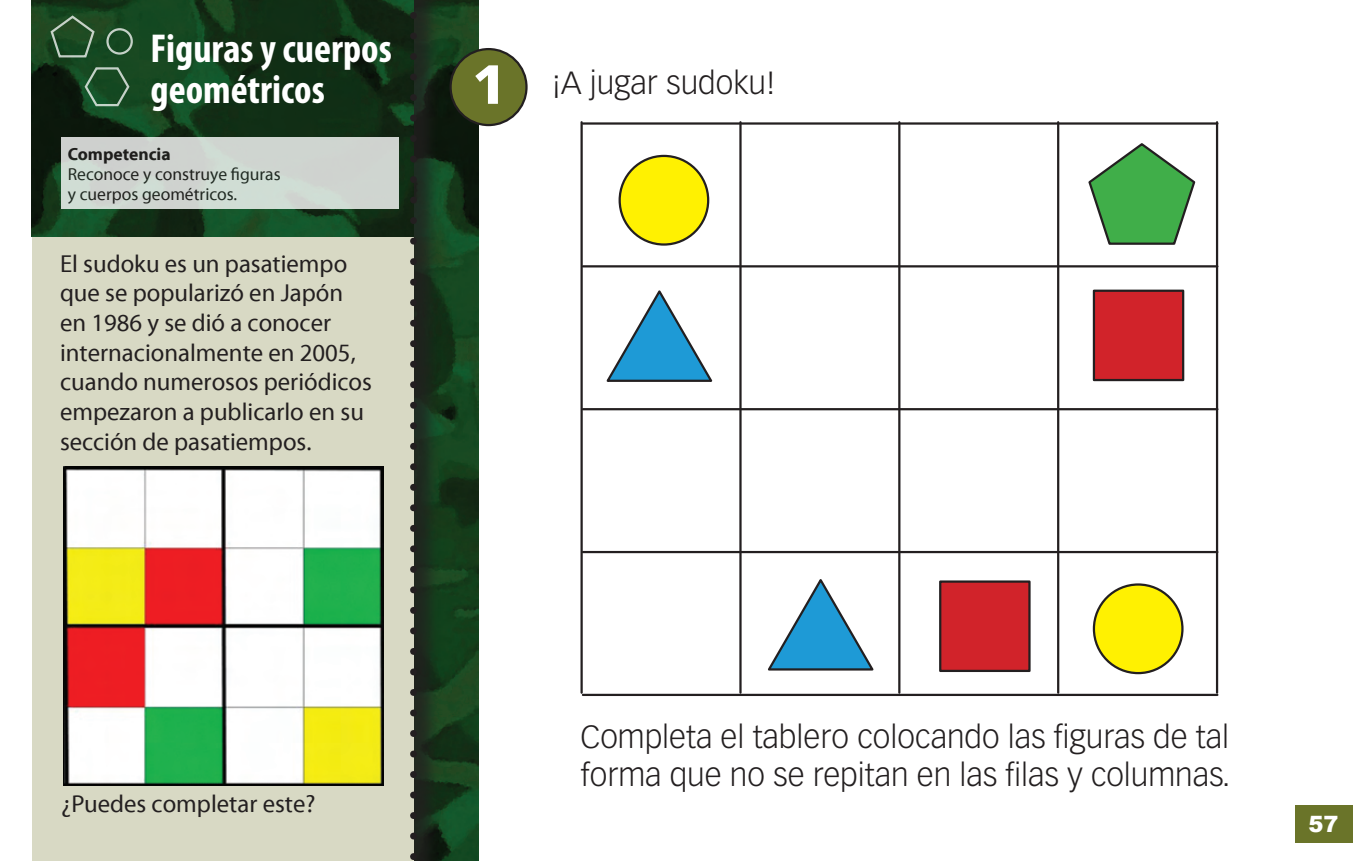
<style>
.page{position:relative;width:1371px;height:861px;background:#fff}
.page>*{position:absolute;margin:0;border:0;box-sizing:border-box;transform-origin:0 0}
.t1{font:900 54px "Vectora LH";color:#fff}
.t2{font:700 condensed 40.5px/40.5px "Myriad Pro";color:#fff}
.Pregunta{font:300 31.5px/37.8px "Vectora LH";color:#231f20}
.Texto_11{font:24.75px/29.7px "Myriad Pro";color:#231f20}
.t3{font:900 22.5px "Arial";color:#fff}
.t4{font:17.55px/20.2px "Myriad Pro";color:#231f20}
.t5{font:700 17.55px "Myriad Pro";color:#231f20}
</style>
<div class="page">
<img style="left:442px;top:0;width:36px;height:860px">
<div style="left:35px;top:0;width:407px;height:860px;background:#231f20;opacity:.75"></div>
<div style="left:32px;top:0;width:382px;height:860px;background:#d8d9c4"></div>
<img style="left:32px;top:0;width:378px;height:237px">
<svg style="left:410px;top:0;width:7px;height:861px"></svg>
<div style="left:1295px;top:804px;width:57px;height:38px;background:#6a7429"></div>
<svg style="left:49px;top:14px;width:47px;height:45px;background:#315a37"></svg>
<svg style="left:83px;top:65px;width:48px;height:42px;background:#2e5e3a"></svg>
<div style="left:106px;top:28px;width:27px;height:27px;border:2px solid #fff;border-radius:50%"></div>
<div style="left:61px;top:137px;width:338px;height:72px;background:#cfd5d0"></div>
<div style="left:451px;top:49px;width:75px;height:76px;background:#6a7429;border-radius:50%"></div>
<div style="left:449px;top:48px;width:79px;height:78px;border:2px solid #231f20;border-radius:50%"></div>
<hr style="left:580px;top:122px;width:3px;height:570px;background:#231f20">
<hr style="left:583px;top:122px;width:634px;height:3px;background:#231f20">
<hr style="left:739px;top:122px;width:3px;height:570px;background:#231f20">
<hr style="left:583px;top:265px;width:634px;height:2px;background:#231f20">
<hr style="left:898px;top:122px;width:2px;height:570px;background:#231f20">
<hr style="left:583px;top:408px;width:634px;height:2px;background:#231f20">
<hr style="left:1057px;top:122px;width:2px;height:570px;background:#231f20">
<hr style="left:583px;top:550px;width:634px;height:3px;background:#231f20">
<hr style="left:1216px;top:122px;width:2px;height:570px;background:#231f20">
<hr style="left:583px;top:693px;width:634px;height:2px;background:#231f20">
<div style="left:620px;top:156px;width:88px;height:88px;background:#fff101;border-radius:50%"></div>
<div style="left:619px;top:155px;width:90px;height:90px;border:2px solid #231f20;border-radius:50%"></div>
<div style="left:1094px;top:584px;width:88px;height:88px;background:#fff101;border-radius:50%"></div>
<div style="left:1093px;top:583px;width:91px;height:91px;border:2px solid #231f20;border-radius:50%"></div>
<svg style="left:606px;top:290px;width:107px;height:92px"></svg>
<svg style="left:768px;top:579px;width:106px;height:92px"></svg>
<div style="left:1094px;top:290px;width:89px;height:90px;background:#d1232a"></div>
<div style="left:1093px;top:289px;width:91px;height:92px;border:2px solid #231f20"></div>
<div style="left:940px;top:581px;width:89px;height:89px;background:#d1232a"></div>
<div style="left:939px;top:580px;width:92px;height:91px;border:2px solid #231f20"></div>
<svg style="left:1088px;top:143px;width:108px;height:102px"></svg>
<img style="left:64px;top:466px;width:319px;height:319px">
<p class="t2" style="left:151px;top:29px;width:243px">Figuras y cuerpos geométricos</p>
<p class="t5" style="left:68px;top:142px;width:105px">Competencia</p>
<p class="t4" style="left:68px;top:163px;width:214px">Reconoce y construye figuras y cuerpos geométricos.</p>
<p class="Texto_11" style="left:60px;top:248px;width:313px">El sudoku es un pasatiempo que se popularizó en Japón en 1986 y se dió a conocer internacionalmente en 2005, cuando numerosos periódicos empezaron a publicarlo en su sección de pasatiempos.</p>
<p class="t1" style="left:473px;top:51px;width:33px">1</p>
<p class="Pregunta" style="left:552px;top:64px;width:225px">¡A jugar sudoku!</p>
<p class="Texto_11" style="left:61px;top:788px;width:256px">¿Puedes completar este?</p>
<p class="Pregunta" style="left:580px;top:718px;width:651px">Completa el tablero colocando las figuras de tal forma que no se repitan en las filas y columnas.</p>
<p class="t3" style="left:1309px;top:807px;width:32px">57</p>
</div>
